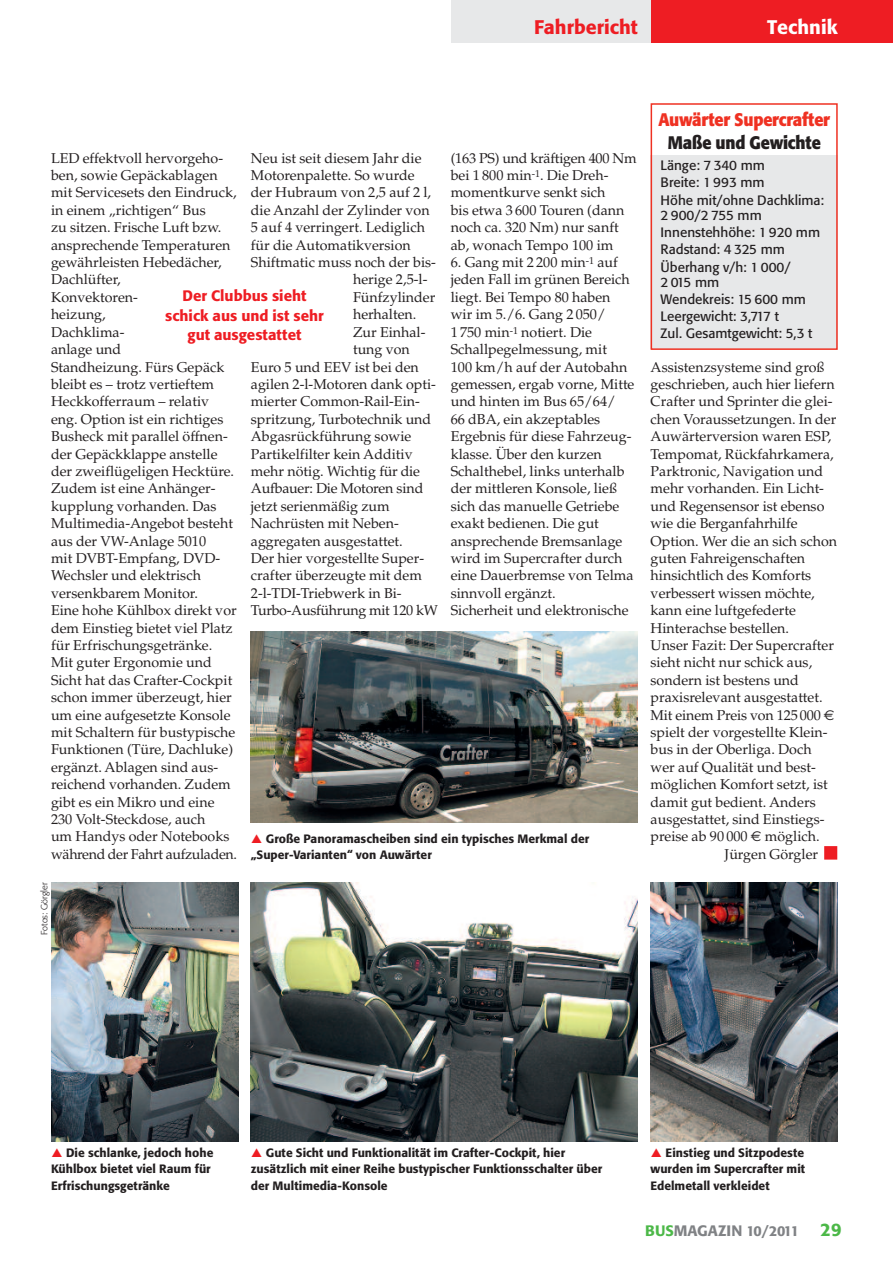
<style>
.page{position:relative;width:893px;height:1263px;background:#fff}
.page>*{position:absolute;margin:0;border:0;box-sizing:border-box;transform-origin:0 0}
.t1{font:500 19.5px "Formata BQ";color:#ee1d23}
.t2{font:500 19.5px "Formata BQ";color:#fff}
.t3{font:700 18px "Formata BQ";letter-spacing:-.01em;color:#ef3122;scale:.9 1}
.t4{font:700 18px "Formata BQ";letter-spacing:-.01em;color:#231f20;scale:.9 1}
.t5{font:500 15px/19.5px "Formata BQ";color:#ee1d23;text-align:center}
.t6{font:500 15px "Formata BQ";color:#808285}
.t7{font:14.25px/17.4px "Palatino";color:#231f20}
.t8{font:14.25px "Palatino";letter-spacing:-.02em;color:#231f20}
.t9{font:13.5px/17.2px "Formata BQ";color:#231f20}
.t10{font:500 12px/16.5px "Formata BQ";color:#231f20}
.t11{font:300 9px "Formata BQ";color:#231f20}
.s1{font-family:"Euro Sans"}
.s2{color:#4cb848}
.s3{font-size:14.25px}
.s4{font-size:18px;color:#4cb848}
</style>
<div class="page">
<div style="left:651px;top:155px;width:187px;height:194px;background:#e7e8e9"></div>
<div style="left:651px;top:0;width:242px;height:43px;background:#ee1d23"></div>
<div style="left:451px;top:0;width:200px;height:43px;background:#e7e8e9"></div>
<div style="left:824px;top:846px;width:13px;height:14px;background:#ee1d23"></div>
<div style="left:651px;top:103px;width:187px;height:247px;border:2px solid #ef3122"></div>
<img style="left:251px;top:631px;width:387px;height:192px">
<img style="left:251px;top:882px;width:387px;height:259px">
<img style="left:51px;top:883px;width:187px;height:258px">
<img style="left:651px;top:882px;width:187px;height:259px">
<h1 class="t1" style="left:534px;top:16px;width:105px">Fahrbericht</h1>
<h1 class="t2" style="left:767px;top:16px;width:72px">Technik</h1>
<p class="t7" style="left:51px;top:151px;width:187px">LED effektvoll hervorgeho&shy;ben, sowie Gepäckablagen mit Servicesets den Eindruck, in einem „richtigen“ Bus<br>zu sitzen. Frische Luft bzw. ansprechende Temperaturen gewährleisten Hebedächer,<br>Dachlüfter,<br>Konvektoren-<br>heizung,<br>Dachklima-<br>anlage und<br>Standheizung. Fürs Gepäck bleibt es – trotz vertieftem<br>Heckkofferraum – relativ eng. Option ist ein richtiges<br>Busheck mit parallel öffnen&shy;der Gepäckklappe anstelle der zweiflügeligen Hecktüre.<br>Zudem ist eine Anhänger&shy;kupplung vorhanden. Das<br>Multimedia-Angebot besteht aus der VW-Anlage 5010<br>mit DVBT-Empfang, DVD-<br>Wechsler und elektrisch versenkbarem Monitor.<br>Eine hohe Kühlbox direkt vor dem Einstieg bietet viel Platz für Erfrischungsgetränke.<br>Mit guter Ergonomie und<br>Sicht hat das Crafter-Cockpit schon immer überzeugt, hier um eine aufgesetzte Konsole mit Schaltern für bustypische<br>Funktionen (Türe, Dachluke) ergänzt. Ablagen sind aus&shy;reichend vorhanden. Zudem gibt es ein Mikro und eine<br>230 Volt-Steckdose, auch<br>um Handys oder Notebooks während der Fahrt aufzuladen.</p>
<p class="t7" style="left:251px;top:151px;width:172px">Neu ist seit diesem Jahr die</p>
<p class="t7" style="left:451px;top:151px;width:187px">(163 PS) und kräftigen 400 Nm bei 1 800 min<sup>-1</sup>. Die Dreh&shy;momentkurve senkt sich<br>bis etwa 3 600 Touren (dann noch ca. 320 Nm) nur sanft ab, wonach Tempo 100 im</p>
<p class="t7" style="left:451px;top:255px;width:185px">6. Gang mit 2 200 min<sup>-1</sup> auf jeden Fall im grünen Bereich liegt. Bei Tempo 80 haben wir im 5./6. Gang 2 050/<br>1 750 min<sup>-1</sup> notiert. Die<br>Schallpegelmessung, mit<br>100 km/h auf der Autobahn gemessen, ergab vorne, Mitte und hinten im Bus 65/64/<br>66 dBA, ein akzeptables<br>Ergebnis für diese Fahrzeug&shy;klasse. Über den kurzen<br>Schalthebel, links unterhalb der mittleren Konsole, ließ sich das manuelle Getriebe exakt bedienen. Die gut ansprechende Bremsanlage wird im Supercrafter durch eine Dauerbremse von Telma sinnvoll ergänzt.<br>Sicherheit und elektronische</p>
<p class="t7" style="left:251px;top:168px;width:165px">Motorenpalette. So wurde</p>
<p class="t7" style="left:251px;top:186px;width:182px">der Hubraum von 2,5 auf 2 l,</p>
<p class="t7" style="left:251px;top:203px;width:180px">die Anzahl der Zylinder von</p>
<p class="t7" style="left:251px;top:220px;width:176px">5 auf 4 verringert. Lediglich</p>
<p class="t7" style="left:251px;top:238px;width:161px">für die Automatikversion</p>
<p class="t7" style="left:251px;top:255px;width:187px">Shiftmatic muss noch der bis-</p>
<p class="t7" style="left:353px;top:273px;width:76px">herige 2,5-l-</p>
<p class="t7" style="left:353px;top:290px;width:84px">Fünfzylinder</p>
<p class="t7" style="left:353px;top:307px;width:65px">herhalten.</p>
<p class="t7" style="left:353px;top:325px;width:74px">Zur Einhal-</p>
<p class="t7" style="left:353px;top:342px;width:58px">tung von</p>
<p class="t7" style="left:251px;top:360px;width:170px">Euro 5 und EEV ist bei den</p>
<p class="t7" style="left:251px;top:377px;width:187px">agilen 2-l-Motoren dank opti-</p>
<p class="t7" style="left:251px;top:394px;width:170px">mierter Common-Rail-Ein-</p>
<p class="t7" style="left:251px;top:412px;width:182px">spritzung, Turbotechnik und</p>
<p class="t7" style="left:251px;top:429px;width:162px">Abgasrückführung sowie</p>
<p class="t7" style="left:251px;top:447px;width:163px">Partikelfilter kein Additiv</p>
<p class="t7" style="left:251px;top:464px;width:171px">mehr nötig. Wichtig für die</p>
<p class="t7" style="left:251px;top:481px;width:174px">Aufbauer: Die Motoren sind</p>
<p class="t7" style="left:251px;top:499px;width:140px">jetzt serienmäßig zum</p>
<p class="t7" style="left:251px;top:516px;width:149px">Nachrüsten mit Neben-</p>
<p class="t7" style="left:251px;top:534px;width:153px">aggregaten ausgestattet.</p>
<p class="t7" style="left:251px;top:551px;width:175px">Der hier vorgestellte Super-</p>
<p class="t7" style="left:251px;top:568px;width:173px">crafter überzeugte mit dem</p>
<p class="t7" style="left:251px;top:586px;width:152px">2-l-TDI-Triebwerk in Bi-</p>
<p class="t8" style="left:251px;top:605px;width:189px">Turbo-Ausführung mit 120 kW</p>
<p class="t5" style="left:165px;top:287px;width:160px">Der Clubbus sieht schick aus und ist sehr gut ausgestattet</p>
<p class="t10" style="left:251px;top:830px;width:340px;text-indent:15px">Große Panoramascheiben sind ein typisches Merkmal der „Super-Varianten“ von Auwärter</p>
<p class="t11" style="left:39px;top:935px;width:54px;rotate:-90deg">Fotos: Görgler</p>
<p class="t3" style="left:658px;top:109px;width:192px">Auwärter Supercrafter</p>
<p class="t4" style="left:668px;top:132px;width:171px">Maße und Gewichte</p>
<p class="t9" style="left:661px;top:157px;width:165px">Länge: 7 340 mm<br>Breite: 1 993 mm<br>Höhe mit/ohne Dachklima:</p>
<p class="t9" style="left:661px;top:207px;width:161px">2 900/2 755 mm<br>Innenstehhöhe: 1 920 mm<br>Radstand: 4 325 mm<br>Überhang v/h: 1 000/</p>
<p class="t9" style="left:661px;top:274px;width:153px">2 015 mm<br>Wendekreis: 15 600 mm<br>Leergewicht: 3,717 t<br>Zul. Gesamtgewicht: 5,3 t</p>
<p class="t7" style="left:651px;top:360px;width:175px">Assistenzsysteme sind groß</p>
<p class="t7" style="left:651px;top:377px;width:186px">geschrieben, auch hier liefern</p>
<p class="t7" style="left:651px;top:394px;width:184px">Crafter und Sprinter die glei-</p>
<p class="t7" style="left:651px;top:412px;width:187px">chen Voraussetzungen. In der</p>
<p class="t7" style="left:651px;top:429px;width:182px">Auwärterversion waren ESP,</p>
<p class="t7" style="left:651px;top:447px;width:185px">Tempomat, Rückfahrkamera,</p>
<p class="t7" style="left:651px;top:464px;width:174px">Parktronic, Navigation und</p>
<p class="t7" style="left:651px;top:481px;width:175px">mehr vorhanden. Ein Licht-</p>
<p class="t7" style="left:651px;top:499px;width:175px">und Regensensor ist ebenso</p>
<p class="t7" style="left:651px;top:516px;width:148px">wie die Berganfahrhilfe</p>
<p class="t7" style="left:651px;top:534px;width:188px">Option. Wer die an sich schon</p>
<p class="t7" style="left:651px;top:551px;width:156px">guten Fahreigenschaften</p>
<p class="t7" style="left:651px;top:568px;width:162px">hinsichtlich des Komforts</p>
<p class="t7" style="left:651px;top:586px;width:166px">verbessert wissen möchte,</p>
<p class="t7" style="left:651px;top:603px;width:147px">kann eine luftgefederte</p>
<p class="t7" style="left:651px;top:621px;width:140px">Hinterachse bestellen.</p>
<p class="t7" style="left:651px;top:638px;width:185px">Unser Fazit: Der Supercrafter</p>
<p class="t7" style="left:651px;top:655px;width:163px">sieht nicht nur schick aus,</p>
<p class="t7" style="left:651px;top:673px;width:150px">sondern ist bestens und</p>
<p class="t7" style="left:651px;top:690px;width:174px">praxisrelevant ausgestattet.</p>
<p class="t7" style="left:651px;top:708px;width:185px">Mit einem Preis von 125 000 <span class="s1">€</span></p>
<p class="t7" style="left:651px;top:725px;width:179px">spielt der vorgestellte Klein-</p>
<p class="t7" style="left:651px;top:742px;width:163px">bus in der Oberliga. Doch</p>
<p class="t7" style="left:651px;top:760px;width:167px">wer auf Qualität und best-</p>
<p class="t7" style="left:651px;top:777px;width:179px">möglichen Komfort setzt, ist</p>
<p class="t7" style="left:651px;top:795px;width:167px">damit gut bedient. Anders</p>
<p class="t7" style="left:651px;top:812px;width:175px">ausgestattet, sind Einstiegs-</p>
<p class="t7" style="left:651px;top:829px;width:171px">preise ab 90 000 <span class="s1">€</span> möglich.</p>
<p class="t7" style="left:725px;top:847px;width:95px">Jürgen Görgler</p>
<p class="t10" style="left:51px;top:1144px;width:164px;text-indent:15px">Die schlanke, jedoch hohe<br>Kühlbox bietet viel Raum für<br>Erfrischungsgetränke</p>
<p class="t10" style="left:251px;top:1144px;width:353px;text-indent:15px">Gute Sicht und Funktionalität im Crafter-Cockpit, hier zusätzlich mit einer Reihe bustypischer Funktionsschalter über der Multimedia-Konsole</p>
<p class="t10" style="left:651px;top:1144px;width:156px;text-align:justify;text-indent:15px">Einstieg und Sitzpodeste wurden im Supercrafter mit Edelmetall verkleidet</p>
<p class="t6" style="left:645px;top:1222px;width:198px"><span class="s2">BUS</span>MAGAZIN <span class="s3">10/2011</span> <span class="s4">29</span></p>
</div>
